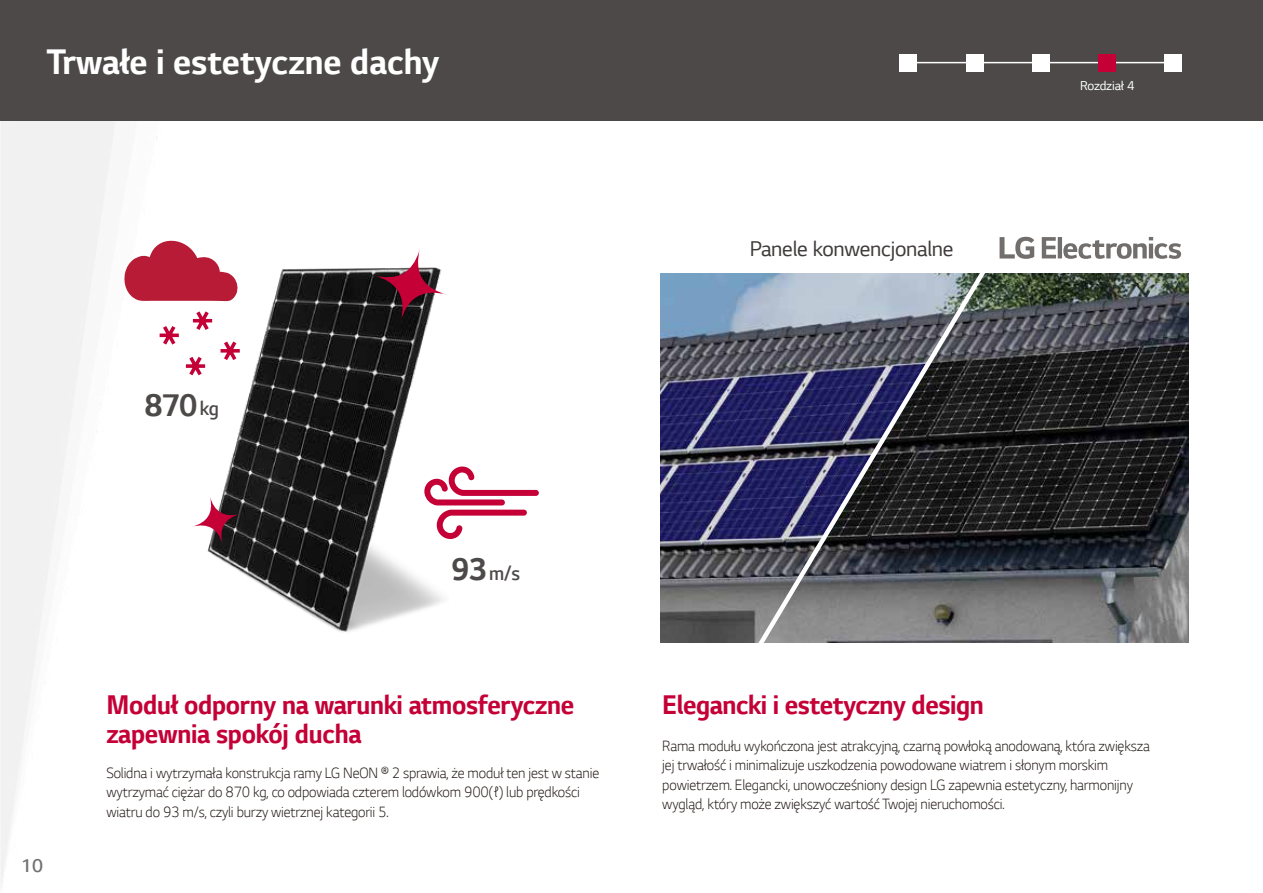
<style>
.page{position:relative;width:1263px;height:893px;background:#fff}
.page>*{position:absolute;margin:0;border:0;box-sizing:border-box;transform-origin:0 0}
.t1{font:700 37.5px "LG Smart";color:#fff}
.t2{font:700 33px "LG Smart";color:#4d4949;scale:.95 1}
.t3{font:700 28.5px/28.5px "LG Smart";letter-spacing:-.01em;color:#c40037;scale:.95 1}
.t4{font:22.5px "LG Smart";letter-spacing:-.01em;color:#3f3b3a}
.t5{font:300 21px "LG Smart";color:#4d4949;scale:.95 1}
.t6{font:300 19.5px "LG Smart";color:#727171}
.t7{font:300 15.75px/19.5px "LG Smart";letter-spacing:-.01em;color:#231916;scale:.95 1}
.t8{font:13.5px "LG Smart";letter-spacing:-.01em;color:#fff}
.s1{font-weight:300;font-size:21px}
.s2{font-weight:700;font-size:33px}
</style>
<div class="page">
<img style="left:660px;top:273px;width:529px;height:370px">
<img style="left:207px;top:268px;width:237px;height:364px">
<div style="left:0;top:0;width:1263px;height:121px;background:#4d4949"></div>
<hr style="left:912px;top:62px;width:262px;height:1px;background:#fff">
<div style="left:900px;top:54px;width:17px;height:17px;background:#fff"></div>
<div style="left:966px;top:54px;width:17px;height:17px;background:#fff"></div>
<div style="left:1032px;top:54px;width:17px;height:17px;background:#fff"></div>
<div style="left:1098px;top:54px;width:17px;height:17px;background:#c40037"></div>
<div style="left:1164px;top:54px;width:17px;height:17px;background:#fff"></div>
<svg style="left:753px;top:273px;width:239px;height:370px;background:#545665"></svg>
<svg style="left:373px;top:249px;width:74px;height:73px"></svg>
<svg style="left:193px;top:496px;width:48px;height:49px"></svg>
<svg style="left:423px;top:466px;width:116px;height:73px"></svg>
<svg style="left:1042px;top:237px;width:139px;height:22px"></svg>
<svg style="left:999px;top:237px;width:35px;height:22px"></svg>
<svg style="left:123px;top:234px;width:116px;height:67px"></svg>
<svg style="left:159px;top:307px;width:84px;height:72px"></svg>
<h1 class="t1" style="left:47px;top:36px;width:394px">Trwałe i estetyczne dachy</h1>
<h2 class="t2" style="left:145px;top:382px;width:80px">870 <span class="s1">kg</span></h2>
<h3 class="t5" style="left:452px;top:559px;width:73px"><span class="s2">93</span> m/s</h3>
<h3 class="t4" style="left:750px;top:234px;width:205px">Panele konwencjonalne</h3>
<p class="t8" style="left:1080px;top:77px;width:56px">Rozdział 4</p>
<p class="t6" style="left:21px;top:852px;width:23px">10</p>
<h3 class="t3" style="left:106px;top:690px;width:494px">Moduł odporny na warunki atmosferyczne zapewnia spokój ducha</h3>
<h3 class="t3" style="left:662px;top:690px;width:340px">Elegancki i estetyczny design</h3>
<p class="t7" style="left:106px;top:762px;width:520px">Solidna i wytrzymała konstrukcja ramy LG NeON ® 2 sprawia, że moduł ten jest w stanie wytrzymać ciężar do 870 kg, co odpowiada czterem lodówkom 900(ℓ) lub prędkości wiatru do 93 m/s, czyli burzy wietrznej kategorii 5.</p>
<p class="t7" style="left:662px;top:735px;width:515px">Rama modułu wykończona jest atrakcyjną, czarną powłoką anodowaną, która zwiększa jej trwałość i minimalizuje uszkodzenia powodowane wiatrem i słonym morskim powietrzem. Elegancki, unowocześniony design LG zapewnia estetyczny, harmonijny wygląd, który może zwiększyć wartość Twojej nieruchomości.</p>
</div>
